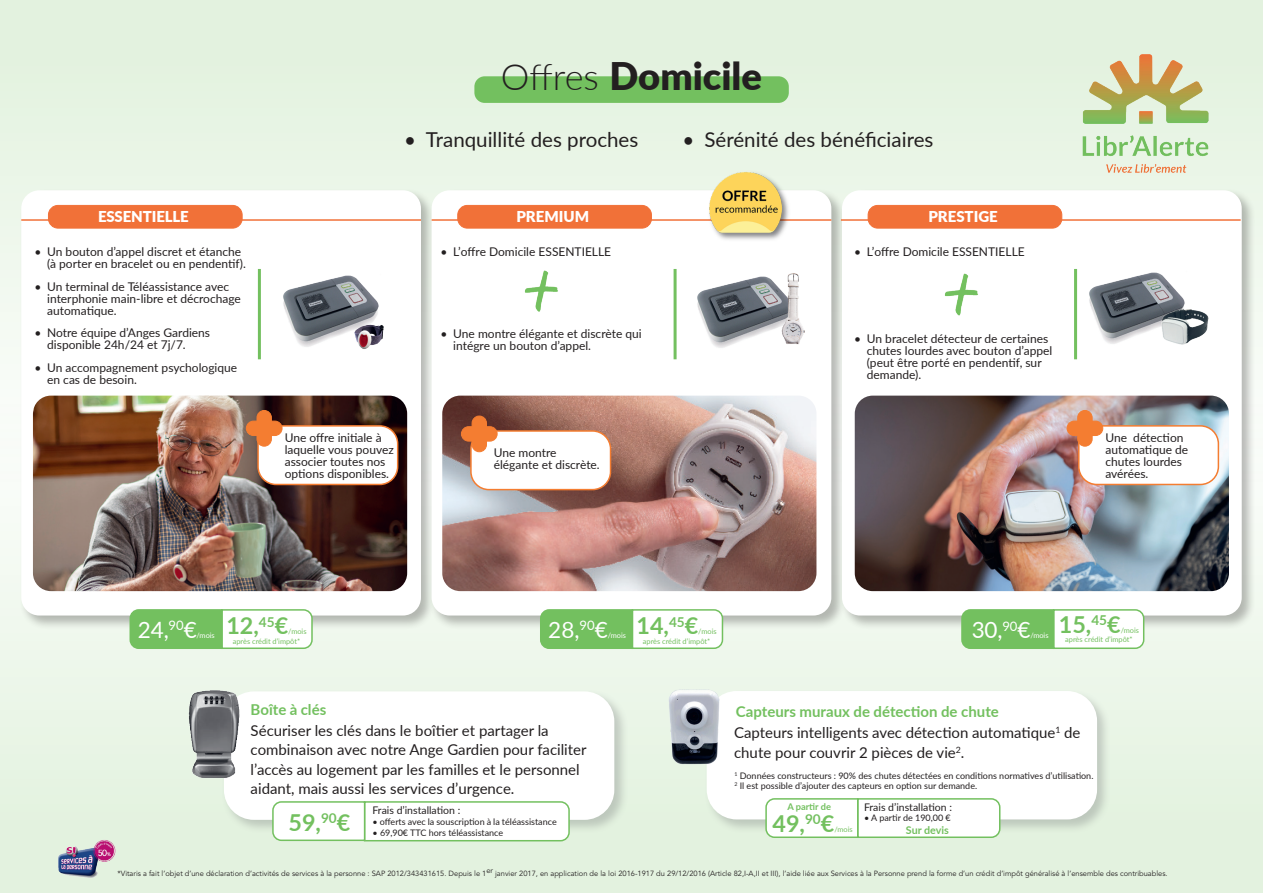
<style>
.page{position:relative;width:1263px;height:893px;background:#fff}
.page>*{position:absolute;margin:0;border:0;box-sizing:border-box;transform-origin:0 0}
.t1{font:900 38.1px "Lato";color:#231f20}
.t2{font:700 23.25px "Lato";color:#73c05f}
.t3{font:22.5px "Lato";color:#fff}
.t4{font:20.55px "Lato";color:#231f20}
.t5{font:15px/19.5px "Lato";color:#231f20}
.t6{font:700 15px "Lato";color:#73c05f}
.t7{font:900 15px "Lato";color:#fff}
.t8{font:13.05px "Lato";color:#fff}
.t9{font:12px/12px "Lato";color:#231f20}
.t10{font:700 10.65px "Lato";color:#73c05f}
.t11{font:10.5px "Lato";color:#231f20}
.t12{font:700 9.3px "Lato";color:#73c05f}
.t13{font:9px/10.8px "Lato";color:#231f20}
.t14{font:7.5px "Avenir LT Std";color:#231f20}
.t15{font:7.35px "Lato";color:#73c05f}
.t16{font:7.35px "Lato";letter-spacing:-.005em;color:#fff}
.s1{font-weight:300;font-size:36.3px}
.s2{font-size:22.5px}
</style>
<div class="page">
<div style="left:0;top:0;width:1263px;height:488px;background:#e5f3e2"></div>
<div style="left:0;top:398px;width:1263px;height:495px;background:#e7f4e4"></div>
<div style="left:19px;top:188px;width:416px;height:442px;background:#231f20;opacity:.3"></div>
<div style="left:21px;top:190px;width:400px;height:425px;background:#fff;border-radius:18px"></div>
<div style="left:474px;top:76px;width:315px;height:27px;background:#73c05f;border-radius:10px"></div>
<hr style="left:21px;top:219px;width:400px;height:2px;background:#f17138">
<div style="left:48px;top:205px;width:194px;height:23px;background:#f17138;border-radius:10px"></div>
<div style="left:48px;top:205px;width:195px;height:23px;border:1px solid #f17138;border-radius:10px"></div>
<img style="left:33px;top:396px;width:374px;height:195px">
<img style="left:283px;top:275px;width:96px;height:72px">
<img style="left:341px;top:306px;width:43px;height:43px">
<svg style="left:129px;top:609px;width:184px;height:40px;background:#b2dca7"></svg>
<div style="left:258px;top:426px;width:140px;height:58px;background:#fff;border-radius:18px"></div>
<div style="left:257px;top:425px;width:141px;height:60px;border:2px solid #f47d31;border-radius:18px"></div>
<div style="left:257px;top:410px;width:14px;height:36px;background:#f47d31;border-radius:7px"></div>
<div style="left:257px;top:410px;width:15px;height:37px;border:1px solid #f47d31;border-radius:7px"></div>
<div style="left:246px;top:421px;width:36px;height:14px;background:#f47d31;border-radius:7px"></div>
<div style="left:246px;top:421px;width:36px;height:15px;border:1px solid #f47d31;border-radius:7px"></div>
<div style="left:429px;top:188px;width:417px;height:442px;background:#231f20;opacity:.3"></div>
<div style="left:432px;top:190px;width:399px;height:425px;background:#fff;border-radius:18px"></div>
<div style="left:840px;top:188px;width:416px;height:442px;background:#231f20;opacity:.3"></div>
<div style="left:842px;top:190px;width:400px;height:425px;background:#fff;border-radius:18px"></div>
<svg style="left:539px;top:609px;width:185px;height:40px;background:#b3dca8"></svg>
<hr style="left:432px;top:219px;width:399px;height:2px;background:#f17138">
<div style="left:458px;top:205px;width:193px;height:23px;background:#f17138;border-radius:10px"></div>
<div style="left:457px;top:205px;width:195px;height:23px;border:1px solid #f17138;border-radius:10px"></div>
<img style="left:697px;top:279px;width:52px;height:69px">
<img style="left:749px;top:268px;width:83px;height:84px">
<img style="left:442px;top:396px;width:374px;height:195px">
<div style="left:471px;top:431px;width:139px;height:59px;background:#fff;border-radius:18px"></div>
<div style="left:470px;top:430px;width:141px;height:60px;border:2px solid #f47d31;border-radius:18px"></div>
<div style="left:472px;top:416px;width:14px;height:36px;background:#f47d31;border-radius:7px"></div>
<div style="left:472px;top:416px;width:15px;height:36px;border:1px solid #f47d31;border-radius:7px"></div>
<div style="left:461px;top:427px;width:36px;height:14px;background:#f47d31;border-radius:7px"></div>
<div style="left:461px;top:426px;width:37px;height:16px;border:1px solid #f47d31;border-radius:7px"></div>
<img style="left:524px;top:270px;width:34px;height:42px">
<img style="left:699px;top:172px;width:106px;height:68px">
<hr style="left:841px;top:219px;width:400px;height:2px;background:#f17138">
<div style="left:868px;top:205px;width:194px;height:23px;background:#f17138;border-radius:10px"></div>
<div style="left:868px;top:205px;width:194px;height:23px;border:1px solid #f17138;border-radius:10px"></div>
<img style="left:855px;top:396px;width:374px;height:195px">
<svg style="left:960px;top:609px;width:185px;height:40px;background:#b2dca8"></svg>
<div style="left:1079px;top:426px;width:139px;height:58px;background:#fff;border-radius:18px"></div>
<div style="left:1078px;top:425px;width:141px;height:60px;border:2px solid #f47d31;border-radius:18px"></div>
<div style="left:1078px;top:410px;width:14px;height:36px;background:#f47d31;border-radius:7px"></div>
<div style="left:1077px;top:410px;width:15px;height:37px;border:1px solid #f47d31;border-radius:7px"></div>
<div style="left:1067px;top:421px;width:36px;height:14px;background:#f47d31;border-radius:7px"></div>
<div style="left:1067px;top:421px;width:36px;height:15px;border:1px solid #f47d31;border-radius:7px"></div>
<img style="left:945px;top:273px;width:33px;height:43px">
<img style="left:1082px;top:54px;width:127px;height:119px">
<img style="left:1089px;top:272px;width:82px;height:72px">
<img style="left:1140px;top:285px;width:69px;height:60px">
<hr style="left:258px;top:269px;width:3px;height:90px;background:#73c05f">
<hr style="left:674px;top:269px;width:2px;height:90px;background:#73c05f">
<hr style="left:1074px;top:269px;width:3px;height:90px;background:#73c05f">
<img style="left:58px;top:840px;width:58px;height:38px">
<div style="left:222px;top:689px;width:406px;height:145px;background:#64666a;opacity:.3"></div>
<div style="left:224px;top:691px;width:390px;height:129px;background:#fff;border-radius:30px"></div>
<img style="left:188px;top:689px;width:73px;height:92px">
<div style="left:704px;top:689px;width:407px;height:144px;background:#64666a;opacity:.3"></div>
<div style="left:707px;top:691px;width:390px;height:128px;background:#fff;border-radius:30px"></div>
<img style="left:669px;top:689px;width:54px;height:87px">
<svg style="left:765px;top:798px;width:236px;height:40px"></svg>
<svg style="left:271px;top:801px;width:299px;height:41px"></svg>
<h1 class="t1" style="left:501px;top:48px;width:262px"><span class="s1">Offres</span> Domicile</h1>
<p class="t7" style="left:98px;top:205px;width:92px">ESSENTIELLE</p>
<p class="t9" style="left:47px;top:246px;width:200px;text-indent:-13px">• Un bouton d’appel discret et étanche (à porter en bracelet ou en pendentif).</p>
<p class="t9" style="left:47px;top:280px;width:195px;text-indent:-13px">• Un terminal de Téléassistance avec interphonie main-libre et décrochage automatique.</p>
<p class="t9" style="left:47px;top:327px;width:164px;text-indent:-13px">• Notre équipe d’Anges Gardiens disponible 24h/24 et 7j/7.</p>
<p class="t9" style="left:47px;top:361px;width:191px;text-indent:-13px">• Un accompagnement psychologique en cas de besoin.</p>
<h3 class="t4" style="left:404px;top:125px;width:236px">• Tranquillité des proches</h3>
<h3 class="t4" style="left:683px;top:125px;width:252px">• Sérénité des bénéficiaires</h3>
<p class="t7" style="left:516px;top:205px;width:74px">PREMIUM</p>
<p class="t9" style="left:441px;top:246px;width:172px">• L’offre Domicile ESSENTIELLE</p>
<p class="t7" style="left:928px;top:205px;width:71px">PRESTIGE</p>
<p class="t9" style="left:854px;top:246px;width:172px">• L’offre Domicile ESSENTIELLE</p>
<p class="t9" style="left:285px;top:431px;width:111px">Une offre initiale à laquelle vous pouvez associer toutes nos options disponibles.</p>
<p class="t9" style="left:453px;top:327px;width:190px;text-indent:-13px">• Une montre élégante et discrète qui intégre un bouton d’appel.</p>
<p class="t9" style="left:494px;top:446px;width:108px">Une montre élégante et discrète.</p>
<p class="t9" style="left:867px;top:332px;width:187px;text-indent:-13px">• Un bracelet détecteur de certaines chutes lourdes avec bouton d’appel (peut être porté en pendentif, sur demande).</p>
<p class="t9" style="left:1105px;top:431px;width:84px">Une détection automatique de chutes lourdes avérées.</p>
<p class="t8" style="left:169px;top:616px;width:30px">90<span class="s2">€</span></p>
<p class="t16" style="left:197px;top:630px;width:20px">/mois</p>
<h3 class="t3" style="left:138px;top:614px;width:32px">24,</h3>
<h2 class="t2" style="left:226px;top:609px;width:63px">12,<sup>45</sup>€</h2>
<p class="t15" style="left:288px;top:626px;width:20px">/mois</p>
<p class="t15" style="left:233px;top:636px;width:69px">après crédit d’impôt*</p>
<p class="t6" style="left:251px;top:699px;width:77px">Boîte à clés</p>
<p class="t8" style="left:579px;top:616px;width:30px">90<span class="s2">€</span></p>
<p class="t16" style="left:608px;top:630px;width:20px">/mois</p>
<h3 class="t3" style="left:548px;top:614px;width:33px">28,</h3>
<h2 class="t2" style="left:636px;top:609px;width:63px">14,<sup>45</sup>€</h2>
<p class="t15" style="left:698px;top:626px;width:20px">/mois</p>
<p class="t15" style="left:643px;top:636px;width:69px">après crédit d’impôt*</p>
<p class="t8" style="left:1002px;top:617px;width:30px">90<span class="s2">€</span></p>
<p class="t16" style="left:1030px;top:630px;width:20px">/mois</p>
<h3 class="t3" style="left:972px;top:614px;width:32px">30,</h3>
<h2 class="t2" style="left:1059px;top:608px;width:63px">15,<sup>45</sup>€</h2>
<p class="t15" style="left:1121px;top:625px;width:20px">/mois</p>
<p class="t15" style="left:1065px;top:634px;width:69px">après crédit d’impôt*</p>
<p class="t6" style="left:736px;top:701px;width:264px">Capteurs muraux de détection de chute</p>
<p class="t5" style="left:251px;top:720px;width:337px">Sécuriser les clés dans le boîtier et partager la combinaison avec notre Ange Gardien pour faciliter l’accès au logement par les familles et le personnel aidant, mais aussi les services d’urgence.</p>
<p class="t5" style="left:734px;top:722px;width:348px">Capteurs intelligents avec détection automatique<sup>1</sup> de chute pour couvrir 2 pièces de vie<sup>2</sup>.</p>
<p class="t13" style="left:734px;top:769px;width:361px"><sup>1</sup> Données constructeurs : 90% des chutes détectées en conditions normatives d’utilisation.<br><sup>2</sup> Il est possible d’ajouter des capteurs en option sur demande.</p>
<h2 class="t2" style="left:289px;top:805px;width:63px">59,<sup>90</sup>€</h2>
<p class="t11" style="left:372px;top:803px;width:89px">Frais d’installation :</p>
<p class="t13" style="left:372px;top:816px;width:186px">• offerts avec la souscription à la téléassistance</p>
<p class="t13" style="left:372px;top:827px;width:132px">• 69,90€ TTC hors téléassistance</p>
<p class="t12" style="left:787px;top:799px;width:45px">A partir de</p>
<h2 class="t2" style="left:772px;top:806px;width:63px">49,<sup>90</sup>€</h2>
<p class="t15" style="left:834px;top:824px;width:20px">/mois</p>
<p class="t11" style="left:864px;top:799px;width:89px">Frais d’installation :</p>
<p class="t13" style="left:864px;top:812px;width:88px">• A partir de 190,00 €</p>
<p class="t10" style="left:906px;top:822px;width:44px">Sur devis</p>
<p class="t14" style="left:117px;top:869px;width:1052px">*Vitaris a fait l’objet d’une déclaration d’activités de services à la personne : SAP 2012/343431615. Depuis le 1er janvier 2017, en application de la loi 2016-1917 du 29/12/2016 (Article 82,I-A,II et III), l’aide liée aux Services à la Personne prend la forme d’un crédit d’impôt généralisé à l’ensemble des contribuables.</p>
</div>
